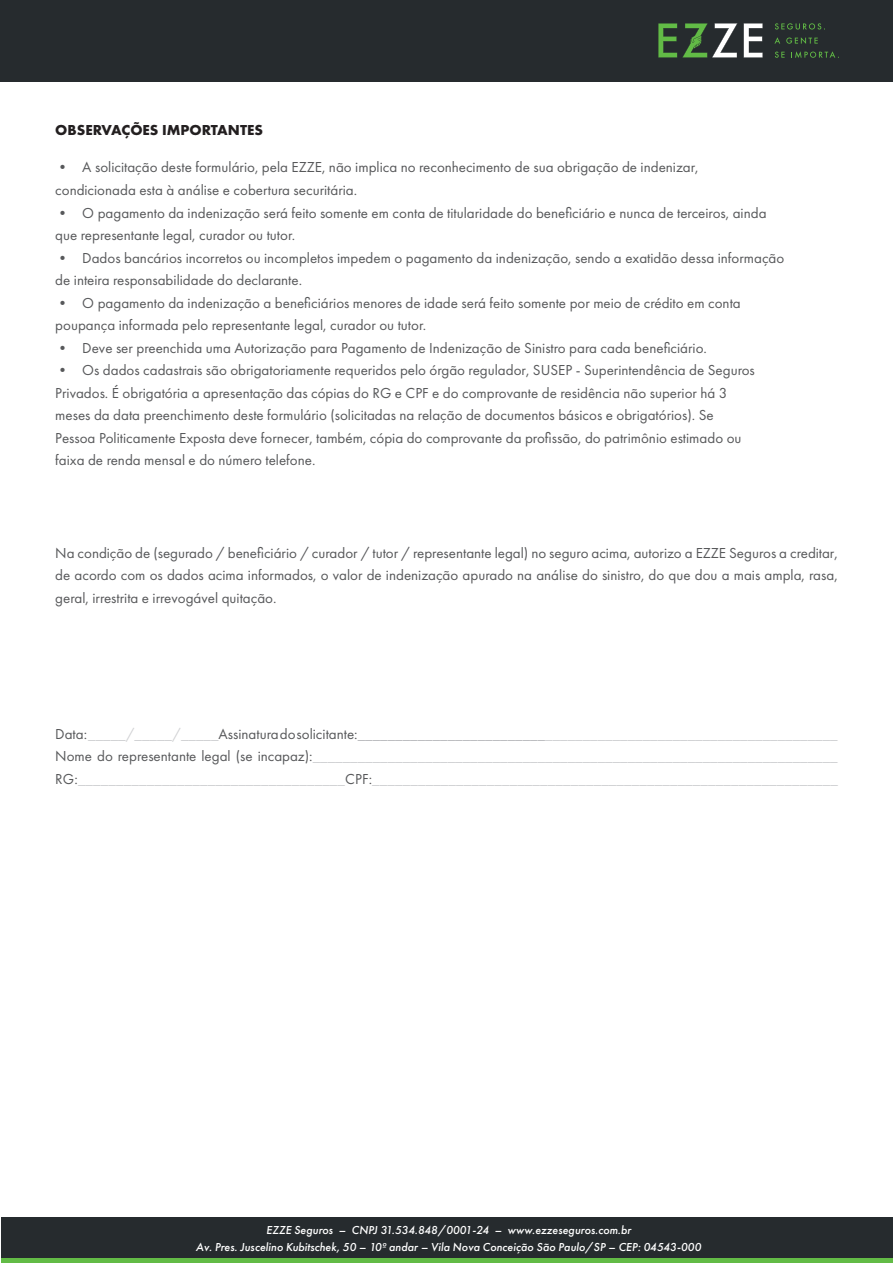
<style>
.page{position:relative;width:893px;height:1263px;background:#fff}
.page>*{position:absolute;margin:0;border:0;box-sizing:border-box;transform-origin:0 0}
.t1{font:15px/22.5px "Futura PT";color:#57585a}
.t2{font:15px/22.5px "Futura PT";color:#d1d2d4;text-align:justify}
.t3{font:700 15px "Futura PT";color:#231f20}
.t4{font:italic 500 12px/16.5px "Futura PT";color:#fff;text-align:center}
.s1{color:#57585a}
.s2{color:#bcbdc0}
</style>
<div class="page">
<div style="left:0;top:0;width:893px;height:81px;background:#262b2e"></div>
<svg style="left:658px;top:23px;width:105px;height:35px"></svg>
<svg style="left:775px;top:23px;width:50px;height:7px"></svg>
<svg style="left:774px;top:37px;width:6px;height:7px"></svg>
<svg style="left:786px;top:37px;width:32px;height:7px"></svg>
<svg style="left:775px;top:52px;width:10px;height:6px"></svg>
<svg style="left:791px;top:51px;width:48px;height:7px"></svg>
<div style="left:1px;top:1218px;width:891px;height:45px;background:#262b2e"></div>
<hr style="left:1px;top:1259px;width:891px;height:4px;background:#62bb46">
<p class="t3" style="left:55px;top:120px;width:209px">OBSERVAÇÕES IMPORTANTES</p>
<p class="t1" style="left:55px;top:156px;width:645px">• A solicitação deste formulário, pela EZZE, não implica no reconhecimento de sua obrigação de indenizar, condicionada esta à análise e cobertura securitária.</p>
<p class="t1" style="left:55px;top:201px;width:713px">• O pagamento da indenização será feito somente em conta de titularidade do beneficiário e nunca de terceiros, ainda que representante legal, curador ou tutor.</p>
<p class="t1" style="left:55px;top:246px;width:730px">• Dados bancários incorretos ou incompletos impedem o pagamento da indenização, sendo a exatidão dessa informação de inteira responsabilidade do declarante.</p>
<p class="t1" style="left:55px;top:291px;width:687px">• O pagamento da indenização a beneficiários menores de idade será feito somente por meio de crédito em conta poupança informada pelo representante legal, curador ou tutor.</p>
<p class="t1" style="left:55px;top:336px;width:653px">• Deve ser preenchida uma Autorização para Pagamento de Indenização de Sinistro para cada beneficiário.</p>
<p class="t1" style="left:55px;top:359px;width:701px">• Os dados cadastrais são obrigatoriamente requeridos pelo órgão regulador, SUSEP - Superintendência de Seguros Privados. É obrigatória a apresentação das cópias do RG e CPF e do comprovante de residência não superior há 3 meses da data preenchimento deste formulário (solicitadas na relação de documentos básicos e obrigatórios). Se Pessoa Politicamente Exposta deve fornecer, também, cópia do comprovante da profissão, do patrimônio estimado ou faixa de renda mensal e do número telefone.</p>
<p class="t1" style="left:55px;top:542px;width:784px;text-align:justify">Na condição de (segurado / beneficiário / curador / tutor / representante legal) no seguro acima, autorizo a EZZE Seguros a creditar, de acordo com os dados acima informados, o valor de indenização apurado na análise do sinistro, do que dou a mais ampla, rasa, geral, irrestrita e irrevogável quitação.</p>
<p class="t2" style="left:55px;top:722px;width:784px"><span class="s1">Data:</span> _____/_____/_____<span class="s1">Assinatura do solicitante:</span><span class="s2">_________________________</span>_______________________________________ <span class="s1">Nome do representante legal (se incapaz):</span>______________________________________________________________________ <span class="s1">RG:</span>___________________________________<span class="s1">CPF:</span>_____________________________________________________________</p>
<p class="t4" style="left:196px;top:1222px;width:507px">EZZE Seguros – CNPJ 31.534.848/0001-24 – www.ezzeseguros.com.br<br>Av. Pres. Juscelino Kubitschek, 50 – 10º andar – Vila Nova Conceição São Paulo/SP – CEP: 04543-000</p>
</div>
